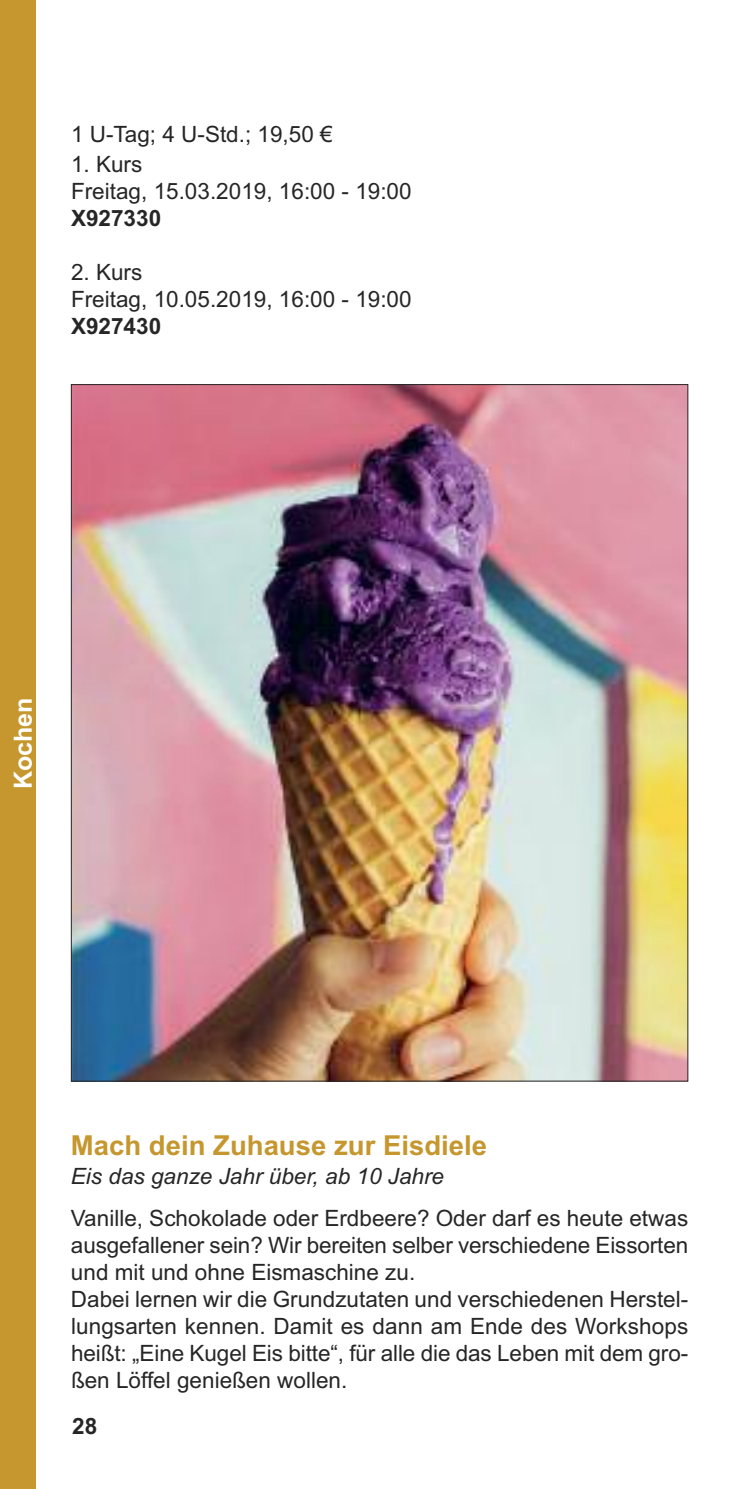
<style>
.page{position:relative;width:745px;height:1489px;background:#fff}
.page>*{position:absolute;margin:0;border:0;box-sizing:border-box;transform-origin:0 0}
.t1{font:700 27.5px "Arial";color:#c5972e}
.t2{font:700 25px "Arial";color:#fff}
.t3{font:22.5px/27px "Arial";color:#272627}
.t4{font:italic 22.5px "Arial";color:#272627}
.t5{font:700 22.5px "Arial";color:#272627}
</style>
<div class="page">
<div style="left:0;top:0;width:35px;height:1488px;background:#c5972e"></div>
<img style="left:73px;top:386px;width:612px;height:693px">
<p class="t3" style="left:71px;top:121px;width:263px">1 U-Tag; 4 U-Std.; 19,50 €</p>
<p class="t3" style="left:71px;top:151px;width:342px">1. Kurs<br>Freitag, 15.03.2019, 16:00 - 19:00</p>
<p class="t5" style="left:71px;top:205px;width:92px">X927330</p>
<p class="t3" style="left:71px;top:259px;width:342px">2. Kurs<br>Freitag, 10.05.2019, 16:00 - 19:00</p>
<p class="t5" style="left:71px;top:313px;width:92px">X927430</p>
<p class="t2" style="left:9px;top:789px;width:93px;rotate:-90deg">Kochen</p>
<p class="t1" style="left:71px;top:1128px;width:417px">Mach dein Zuhause zur Eisdiele</p>
<p class="t4" style="left:71px;top:1162px;width:374px">Eis das ganze Jahr über, ab 10 Jahre</p>
<p class="t3" style="left:71px;top:1204px;width:618px">Vanille, Schokolade oder Erdbeere? Oder darf es heute etwas ausgefallener sein? Wir bereiten selber verschiedene Eissorten und mit und ohne Eismaschine zu.<br>Dabei lernen wir die Grundzutaten und verschiedenen Herstel&shy;lungsarten kennen. Damit es dann am Ende des Workshops heißt: „Eine Kugel Eis bitte“, für alle die das Leben mit dem gro&shy;ßen Löffel genießen wollen.</p>
<p class="t5" style="left:72px;top:1413px;width:27px">28</p>
</div>
